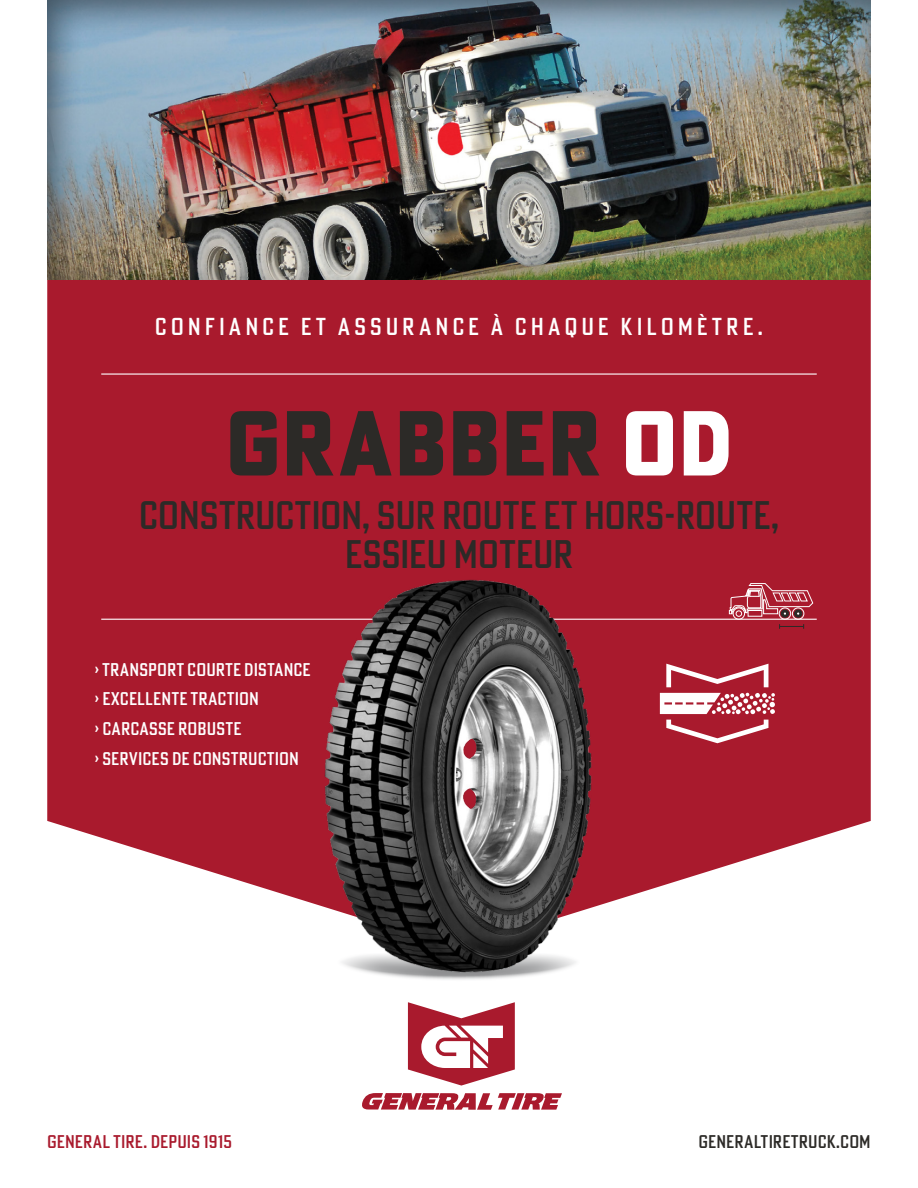
<style>
.page{position:relative;width:918px;height:1188px;background:#fff}
.page>*{position:absolute;margin:0;border:0;box-sizing:border-box;transform-origin:0 0}
.t1{font:800 90px "Poster Gothic Cond ATF";letter-spacing:.01em;color:#2c2a27}
.t2{font:500 39px/39px "Poster Gothic Cond ATF";letter-spacing:-.005em;color:#2c2a27;text-align:center}
.t3{font:500 24px "Poster Gothic Cond ATF";letter-spacing:.17em;color:#fff}
.t4{font:500 18px/29.5px "Poster Gothic Cond ATF";letter-spacing:.02em;color:#fff}
.t5{font:500 18px "Poster Gothic Cond ATF";letter-spacing:.015em;color:#a91a2d}
.t6{font:500 18px "Poster Gothic Cond ATF";letter-spacing:.01em;color:#2c2a27}
.s1{color:#fff}
</style>
<div class="page">
<div style="left:47px;top:280px;width:824px;height:608px;background:#a91a2d"></div>
<div style="left:33px;top:0;width:853px;height:280px;background:#000;opacity:.5"></div>
<hr style="left:101px;top:619px;width:716px;height:1px;background:#fff">
<hr style="left:101px;top:373px;width:716px;height:2px;background:#fff">
<svg style="left:660px;top:693px;width:115px;height:21px"></svg>
<svg style="left:666px;top:720px;width:102px;height:23px"></svg>
<svg style="left:666px;top:664px;width:102px;height:23px"></svg>
<img style="left:263px;top:530px;width:392px;height:493px">
<svg style="left:729px;top:583px;width:85px;height:52px;background:#b44453"></svg>
<svg style="left:362px;top:1093px;width:200px;height:17px"></svg>
<svg style="left:408px;top:1002px;width:107px;height:84px"></svg>
<h3 class="t3" style="left:155px;top:311px;width:610px">CONFIANCE ET ASSURANCE À CHAQUE KILOMÈTRE.</h3>
<h1 class="t1" style="left:226px;top:385px;width:508px">GRABBER <span class="s1">OD</span></h1>
<h2 class="t2" style="left:139px;top:495px;width:642px">CONSTRUCTION, SUR ROUTE ET HORS-ROUTE,<br>ESSIEU MOTEUR</h2>
<p class="t4" style="left:94px;top:654px;width:218px">› TRANSPORT COURTE DISTANCE › EXCELLENTE TRACTION<br>› CARCASSE ROBUSTE<br>› SERVICES DE CONSTRUCTION</p>
<p class="t5" style="left:47px;top:1130px;width:186px">GENERAL TIRE. DEPUIS 1915</p>
<p class="t6" style="left:699px;top:1130px;width:174px">GENERALTIRETRUCK.COM</p>
</div>
